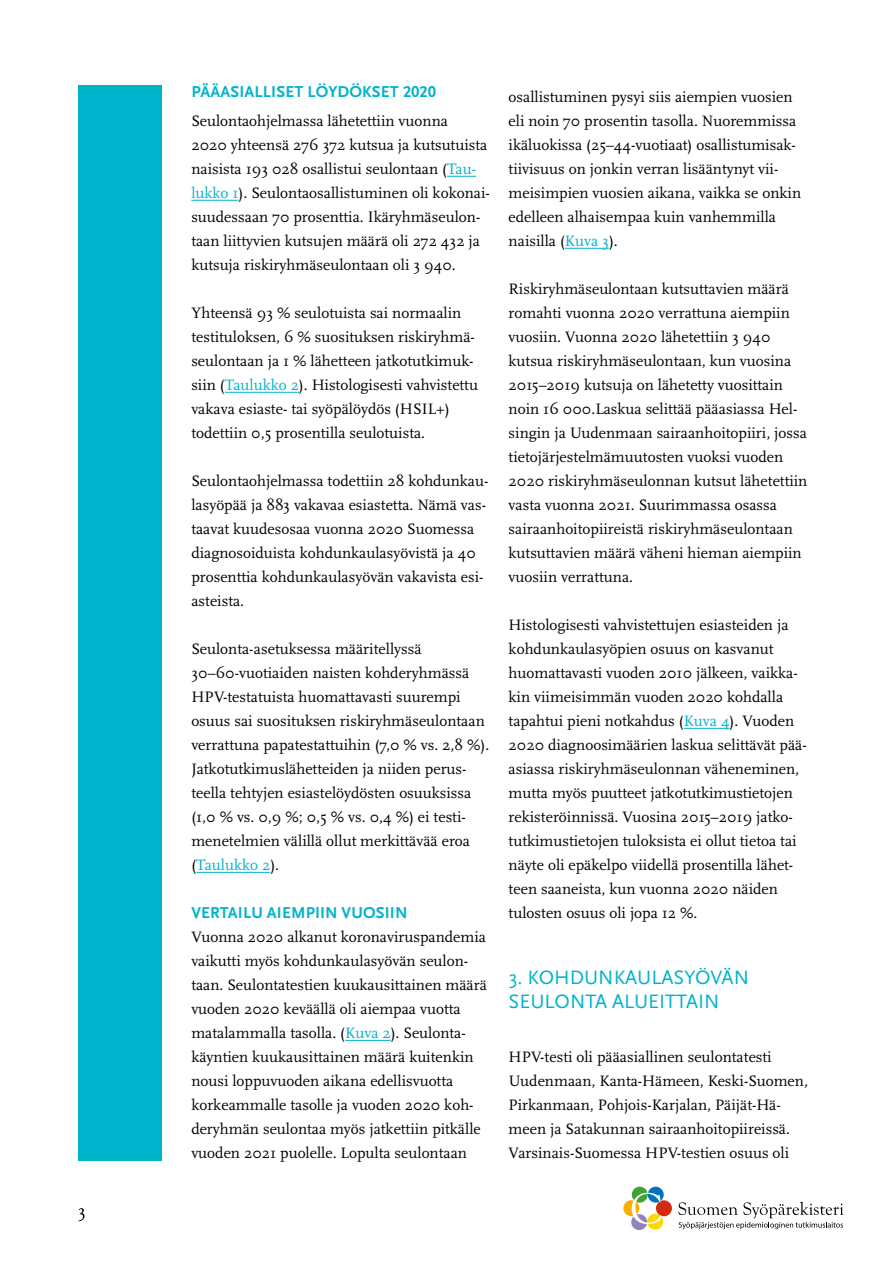
<style>
.page{position:relative;width:893px;height:1263px;background:#fff}
.page>*{position:absolute;margin:0;border:0;box-sizing:border-box;transform-origin:0 0}
.t1{font:20.25px/24px "Scala Sans Pro";color:#00b3cc}
.t2{font:700 16.5px "Scala Sans Pro";letter-spacing:.01em;color:#00b3cc}
.t3{font:15.75px/24px "Scala Pro";color:#000}
.s1{color:#00b3cc}
</style>
<div class="page">
<div style="left:78px;top:85px;width:84px;height:1076px;background:#00b3cc"></div>
<div style="left:647px;top:1213px;width:16px;height:16px;background:#ffd700;border-radius:50%"></div>
<div style="left:656px;top:1200px;width:16px;height:16px;background:#d32b0f;border-radius:50%"></div>
<div style="left:648px;top:1187px;width:16px;height:15px;background:#0075be;border-radius:50%"></div>
<div style="left:632px;top:1187px;width:16px;height:15px;background:#3fa435;border-radius:50%"></div>
<svg style="left:623px;top:1200px;width:16px;height:16px"></svg>
<div style="left:631px;top:1214px;width:16px;height:16px;background:#9184bd;border-radius:50%"></div>
<svg style="left:632px;top:1193px;width:29px;height:31px"></svg>
<svg style="left:678px;top:1201px;width:166px;height:28px"></svg>
<svg style="left:447px;top:176px;width:29px;height:1px"></svg>
<hr style="left:191px;top:200px;width:48px;height:1px;background:#00b3cc">
<hr style="left:225px;top:392px;width:74px;height:1px;background:#00b3cc">
<hr style="left:196px;top:872px;width:74px;height:1px;background:#00b3cc">
<hr style="left:345px;top:1040px;width:46px;height:1px;background:#00b3cc">
<hr style="left:565px;top:248px;width:44px;height:1px;background:#00b3cc">
<hr style="left:684px;top:728px;width:46px;height:1px;background:#00b3cc">
<svg style="left:79px;top:1208px;width:6px;height:13px"></svg>
<p class="t2" style="left:191px;top:82px;width:246px">PÄÄASIALLISET LÖYDÖKSET 2020</p>
<p class="t3" style="left:191px;top:109px;width:300px">Seulontaohjelmassa lähetettiin vuonna<br>2020 yhteensä 276 372 kutsua ja kutsutuista nai sista 193 028 osallistui seulontaan (<span class="s1">Tau&shy;lukko 1</span>). Seulontaosallistuminen oli kokonai&shy;suudessaan 70 prosenttia. Ikäryhmäseulon&shy;taan liittyvien kutsujen määrä oli 272 432 ja kutsuja riskiryhmäseulontaan oli 3 940.</p>
<p class="t3" style="left:191px;top:301px;width:288px">Yhteensä 93 % seulotuista sai normaalin testituloksen, 6 % suosituksen riskiryhmä&shy;seulontaan ja 1 % lähetteen jatkotutkimuk&shy;siin (<span class="s1">Taulukko 2</span>). Histologisesti vahvistettu vakava esiaste- tai syöpälöydös (HSIL+) todettiin 0,5 prosentilla seulotuista.</p>
<p class="t3" style="left:191px;top:469px;width:298px">Seulontaohjelmassa todettiin 28 kohdunkau&shy;lasyöpää ja 883 vakavaa esiastetta. Nämä vas&shy;taavat kuudesosaa vuonna 2020 Suomessa diagnosoiduista kohdunkaulasyövistä ja 40 prosenttia kohdunkaulasyövän vakavista esi&shy;asteista.</p>
<p class="t3" style="left:191px;top:637px;width:299px">Seulonta-asetuksessa määritellyssä 30–60-vuotiaiden naisten kohderyhmässä HPV-testatuista huomattavasti suurempi osuus sai suosituksen riskiryhmäseulontaan verrattuna papatestattuihin (7,0 % vs. 2,8 %).<br>Jatkotutkimuslähetteiden ja niiden perus&shy;teella tehtyjen esiastelöydösten osuuksissa (1,0 % vs. 0,9 %; 0,5 % vs. 0,4 %) ei testi&shy;menetelmien välillä ollut merkittävää eroa (<span class="s1">Taulukko 2</span>).</p>
<p class="t2" style="left:191px;top:903px;width:218px">VERTAILU AIEMPIIN VUOSIIN</p>
<p class="t3" style="left:191px;top:925px;width:297px">Vuonna 2020 alkanut koronaviruspandemia vaikutti myös kohdunkaulasyövän seulon&shy;taan. Seulontatestien kuukausittainen määrä vuoden 2020 keväällä oli aiempaa vuotta matalammalla tasolla. (<span class="s1">Kuva 2</span>). Seulonta&shy;käyntien kuukausittainen määrä kuitenkin nousi loppuvuoden aikana edellisvuotta korkeammalle tasolle ja vuoden 2020 koh&shy;deryhmän seulontaa myös jatkettiin pitkälle vuoden 2021 puolelle. Lopulta seulontaan</p>
<p class="t3" style="left:509px;top:85px;width:294px">osallistuminen pysyi siis aiempien vuosien eli noin 70 prosentin tasolla. Nuoremmissa ikäluokissa (25–44-vuotiaat) osallistumisak&shy;tiivisuus on jonkin verran lisääntynyt vii&shy;meisimpien vuosien aikana, vaikka se onkin edelleen alhaisempaa kuin vanhemmilla naisilla (<span class="s1">Kuva 3</span>).</p>
<p class="t3" style="left:509px;top:277px;width:300px">Riskiryhmäseulontaan kutsuttavien määrä romahti vuonna 2020 verrattuna aiempiin vuosiin. Vuonna 2020 lähetettiin 3 940 kutsua riskiryhmäseulontaan, kun vuosina 2015–2019 kutsuja on lähetetty vuosittain noin 16 000.Laskua selittää pääasiassa Hel&shy;singin ja Uudenmaan sairaanhoitopiiri, jossa tietojärjestelmämuutosten vuoksi vuoden 2020 riskiryhmäseulonnan kutsut lähetettiin vasta vuonna 2021. Suurimmassa osassa sairaanhoitopiireistä riskiryhmäseulontaan kutsuttavien määrä väheni hieman aiempiin vuosiin verrattuna.</p>
<p class="t3" style="left:509px;top:613px;width:300px">Histologisesti vahvistettujen esiasteiden ja kohdunkaulasyöpien osuus on kasvanut huomattavasti vuoden 2010 jälkeen, vaikka&shy;kin viimeisimmän vuoden 2020 kohdalla tapahtui pieni notkahdus (<span class="s1">Kuva 4</span>). Vuoden 2020 diagnoosimäärien laskua selittävät pää&shy;asiassa riskiryhmäseulonnan väheneminen, mutta myös puutteet jatkotutkimustietojen rekisteröinnissä. Vuosina 2015–2019 jatko&shy;tutkimustietojen tuloksista ei ollut tietoa tai näyte oli epäkelpo viidellä prosentilla lähet&shy;teen saaneista, kun vuonna 2020 näiden tulosten osuus oli jopa 12 %.</p>
<p class="t1" style="left:509px;top:965px;width:242px">3. KOHDUNKAULASYÖVÄN<br>SEULONTA ALUEITTAIN</p>
<p class="t3" style="left:509px;top:1045px;width:301px">HPV-testi oli pääasiallinen seulontatesti Uudenmaan, Kanta-Hämeen, Keski-Suomen, Pirkanmaan, Pohjois-Karjalan, Päijät-Hä&shy;meen ja Satakunnan sairaanhoitopiireissä.<br>Varsinais-Suomessa HPV-testien osuus oli</p>
</div>
